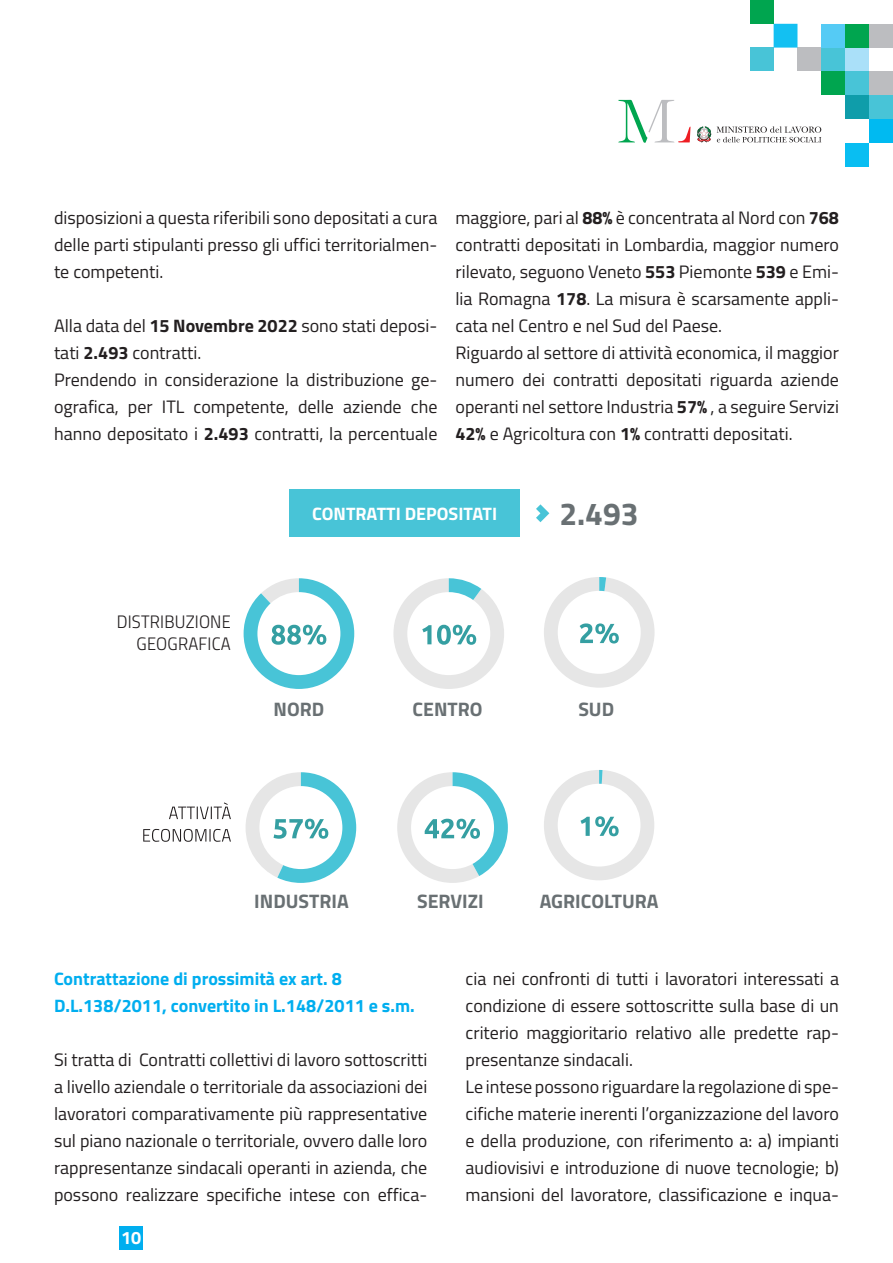
<style>
.page{position:relative;width:893px;height:1263px;background:#fff}
.page>*{position:absolute;margin:0;border:0;box-sizing:border-box;transform-origin:0 0}
.t1{font:700 31.8px "Titillium";color:#697073}
.t2{font:700 19.5px "Titillium";color:#697073}
.t3{font:18px/27px "Titillium";color:#231f20;text-align:justify}
.t4{font:700 18px/27px "Titillium";color:#00aeef}
.t5{font:18px "Titillium Light Upright";letter-spacing:.01em;color:#231f20}
.t6{font:700 18px "Titillium";color:#fff}
.s1{font-weight:700}
</style>
<div class="page">
<div style="left:821px;top:71px;width:24px;height:24px;background:#00a54f"></div>
<div style="left:845px;top:71px;width:24px;height:24px;background:#48c4d7"></div>
<div style="left:869px;top:71px;width:24px;height:24px;background:#bcbdc0"></div>
<div style="left:797px;top:48px;width:24px;height:23px;background:#bcbdc0"></div>
<div style="left:821px;top:48px;width:24px;height:23px;background:#48c4d7"></div>
<div style="left:845px;top:48px;width:24px;height:23px;background:#aae0f9"></div>
<div style="left:821px;top:24px;width:24px;height:24px;background:#55cbf5"></div>
<div style="left:845px;top:24px;width:24px;height:24px;background:#00a54f"></div>
<div style="left:869px;top:24px;width:24px;height:24px;background:#bcbdc0"></div>
<svg style="left:774px;top:24px;width:23px;height:24px"></svg>
<div style="left:845px;top:143px;width:24px;height:23px;background:#09bef2"></div>
<svg style="left:845px;top:95px;width:48px;height:48px"></svg>
<div style="left:750px;top:48px;width:24px;height:23px;background:#48c4d7"></div>
<div style="left:750px;top:0;width:24px;height:24px;background:#00a54f"></div>
<svg style="left:618px;top:100px;width:72px;height:43px"></svg>
<svg style="left:717px;top:126px;width:104px;height:16px"></svg>
<svg style="left:697px;top:126px;width:14px;height:16px"></svg>
<div style="left:119px;top:1226px;width:24px;height:24px;background:#00aeef"></div>
<svg style="left:536px;top:504px;width:13px;height:18px"></svg>
<svg style="left:143px;top:829px;width:88px;height:13px"></svg>
<svg style="left:169px;top:802px;width:62px;height:17px"></svg>
<svg style="left:544px;top:770px;width:110px;height:110px"></svg>
<div style="left:289px;top:489px;width:231px;height:48px;background:#48c4d7"></div>
<svg style="left:393px;top:578px;width:111px;height:111px"></svg>
<svg style="left:244px;top:578px;width:110px;height:111px"></svg>
<svg style="left:544px;top:577px;width:111px;height:111px"></svg>
<svg style="left:246px;top:772px;width:110px;height:111px"></svg>
<svg style="left:397px;top:772px;width:111px;height:111px"></svg>
<p class="t3" style="left:54px;top:203px;width:385px">disposizioni a questa riferibili sono depositati a cura delle parti stipulanti presso gli uffici territorialmen&shy;te competenti.</p>
<p class="t3" style="left:54px;top:311px;width:385px">Alla data del <span class="s1">15 Novembre 2022</span> sono stati deposi&shy;tati <span class="s1">2.493</span> contratti.</p>
<p class="t3" style="left:54px;top:365px;width:385px">Prendendo in considerazione la distribuzione ge&shy;ografica, per ITL competente, delle aziende che hanno depositato i <span class="s1">2.493</span> contratti, la percentuale</p>
<p class="t3" style="left:455px;top:203px;width:385px">maggiore, pari al <span class="s1">88%</span> è concentrata al Nord con <span class="s1">768 </span>contratti depositati in Lombardia, maggior numero rilevato, seguono Veneto <span class="s1">553</span> Piemonte <span class="s1">539</span> e Emi&shy;lia Romagna <span class="s1">178</span>. La misura è scarsamente appli&shy;cata nel Centro e nel Sud del Paese.</p>
<p class="t3" style="left:455px;top:338px;width:385px">Riguardo al settore di attività economica, il maggior numero dei contratti depositati riguarda aziende operanti nel settore Industria <span class="s1">57%</span> , a seguire Servizi <span class="s1">42%</span> e Agricoltura con <span class="s1">1%</span> contratti depositati.</p>
<p class="t5" style="left:117px;top:608px;width:116px">DISTRIBUZIONE</p>
<p class="t5" style="left:137px;top:631px;width:96px">GEOGRAFICA</p>
<p class="t6" style="left:312px;top:500px;width:186px">CONTRATTI DEPOSITATI</p>
<p class="t1" style="left:559px;top:490px;width:81px">2.493</p>
<p class="t2" style="left:274px;top:694px;width:52px">NORD</p>
<p class="t2" style="left:413px;top:694px;width:71px">CENTRO</p>
<p class="t2" style="left:578px;top:694px;width:37px">SUD</p>
<p class="t2" style="left:254px;top:886px;width:96px">INDUSTRIA</p>
<p class="t2" style="left:417px;top:886px;width:68px">SERVIZI</p>
<p class="t2" style="left:540px;top:886px;width:120px">AGRICOLTURA</p>
<p class="t4" style="left:54px;top:964px;width:362px">Contrattazione di prossimità ex art. 8<br>D.L.138/2011, convertito in L.148/2011 e s.m.</p>
<p class="t3" style="left:54px;top:1045px;width:375px">Si tratta di Contratti collettivi di lavoro sottoscritti a livello aziendale o territoriale da associazioni dei lavoratori comparativamente più rappresentative sul piano nazionale o territoriale, ovvero dalle loro rappresentanze sindacali operanti in azienda, che possono realizzare specifiche intese con effica-</p>
<p class="t6" style="left:121px;top:1224px;width:22px">10</p>
<p class="t3" style="left:466px;top:964px;width:375px">cia nei confronti di tutti i lavoratori interessati a condizione di essere sottoscritte sulla base di un criterio maggioritario relativo alle predette rap&shy;presentanze sindacali.</p>
<p class="t3" style="left:466px;top:1072px;width:375px">Le intese possono riguardare la regolazione di spe&shy;cifiche materie inerenti l’organizzazione del lavoro e della produzione, con riferimento a: a) impianti audiovisivi e introduzione di nuove tecnologie; b) mansioni del lavoratore, classificazione e inqua-</p>
</div>
